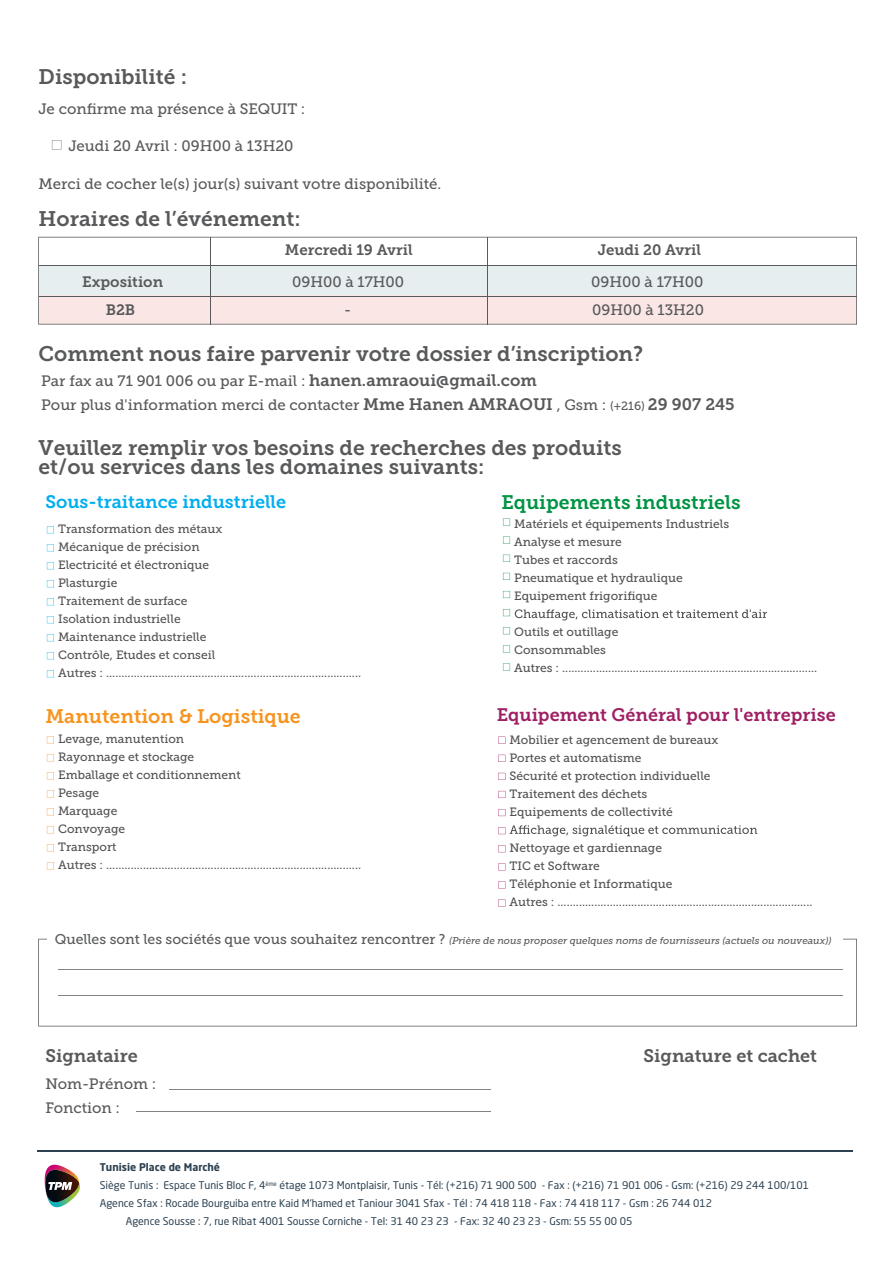
<style>
.page{position:relative;width:893px;height:1263px;background:#fff}
.page>*{position:absolute;margin:0;border:0;box-sizing:border-box;transform-origin:0 0}
.t1{font:21px/19.5px "Museo Slab 700";color:#58595b}
.t2{font:19.5px "Museo Slab 700";color:#009444}
.t3{font:19.5px "Museo Slab 700";color:#f7941e}
.t4{font:18px "Museo Slab 700";color:#9e1f63}
.t5{font:18px "Museo Slab 700";color:#58595b}
.t6{font:18px "Museo Slab 700";color:#00aeef}
.t7{font:15px/24px "Museo Slab 500";color:#58595b}
.t8{font:15px "Museo Slab 700";color:#58595b}
.t9{font:12px/18px "Museo Slab 500";color:#515251}
.t10{font:10.5px "Neo Sans Std";color:#2c4151}
.t11{font:700 10.5px "Neo Sans Std";color:#2c4151}
.t12{font:italic 9.9px "Museo Slab 500";color:#58595b}
.s1{font-family:"Museo Slab 700";font-size:16.5px}
.s2{font-size:12px}
.s3{font-style:normal;font-size:14.1px}
</style>
<div class="page">
<svg style="left:38px;top:939px;width:819px;height:87px"></svg>
<div style="left:47px;top:931px;width:795px;height:18px;background:#fff"></div>
<hr style="left:169px;top:1089px;width:322px;height:1px;background:#828386">
<hr style="left:58px;top:969px;width:784px;height:1px;background:#828386">
<hr style="left:58px;top:995px;width:784px;height:1px;background:#828386">
<hr style="left:136px;top:1112px;width:355px;height:1px;background:#828386">
<svg style="left:38px;top:237px;width:819px;height:88px"></svg>
<svg style="left:47px;top:526px;width:7px;height:7px"></svg>
<svg style="left:47px;top:544px;width:7px;height:7px"></svg>
<svg style="left:47px;top:562px;width:7px;height:7px"></svg>
<svg style="left:47px;top:580px;width:7px;height:7px"></svg>
<svg style="left:47px;top:598px;width:7px;height:7px"></svg>
<svg style="left:47px;top:616px;width:7px;height:7px"></svg>
<svg style="left:47px;top:634px;width:7px;height:7px"></svg>
<svg style="left:47px;top:652px;width:7px;height:7px"></svg>
<svg style="left:47px;top:670px;width:7px;height:7px"></svg>
<svg style="left:503px;top:518px;width:7px;height:8px"></svg>
<svg style="left:503px;top:537px;width:7px;height:7px"></svg>
<svg style="left:503px;top:555px;width:7px;height:7px"></svg>
<svg style="left:503px;top:573px;width:7px;height:7px"></svg>
<svg style="left:503px;top:591px;width:7px;height:7px"></svg>
<svg style="left:503px;top:609px;width:264px;height:11px"></svg>
<svg style="left:503px;top:627px;width:7px;height:7px"></svg>
<svg style="left:503px;top:645px;width:7px;height:7px"></svg>
<svg style="left:503px;top:663px;width:7px;height:7px"></svg>
<svg style="left:47px;top:736px;width:7px;height:7px"></svg>
<svg style="left:47px;top:754px;width:7px;height:7px"></svg>
<svg style="left:47px;top:772px;width:7px;height:7px"></svg>
<svg style="left:47px;top:790px;width:7px;height:7px"></svg>
<svg style="left:47px;top:808px;width:7px;height:7px"></svg>
<svg style="left:47px;top:826px;width:7px;height:7px"></svg>
<svg style="left:47px;top:844px;width:7px;height:7px"></svg>
<svg style="left:47px;top:862px;width:7px;height:7px"></svg>
<svg style="left:498px;top:737px;width:7px;height:7px"></svg>
<svg style="left:498px;top:773px;width:7px;height:7px"></svg>
<svg style="left:498px;top:755px;width:7px;height:7px"></svg>
<svg style="left:498px;top:791px;width:7px;height:7px"></svg>
<svg style="left:498px;top:809px;width:7px;height:7px"></svg>
<svg style="left:498px;top:825px;width:259px;height:11px"></svg>
<svg style="left:498px;top:845px;width:7px;height:7px"></svg>
<svg style="left:498px;top:863px;width:7px;height:7px"></svg>
<svg style="left:498px;top:881px;width:7px;height:7px"></svg>
<svg style="left:498px;top:899px;width:7px;height:7px"></svg>
<hr style="left:210px;top:237px;width:1px;height:87px;background:#58595b">
<hr style="left:487px;top:237px;width:1px;height:87px;background:#58595b">
<hr style="left:39px;top:266px;width:818px;height:1px;background:#58595b">
<hr style="left:39px;top:296px;width:818px;height:1px;background:#58595b">
<svg style="left:44px;top:1165px;width:36px;height:42px"></svg>
<hr style="left:37px;top:1150px;width:815px;height:1px;background:#2c4151">
<svg style="left:52px;top:140px;width:9px;height:9px"></svg>
<h1 class="t1" style="left:39px;top:67px;width:150px">Disponibilité :</h1>
<p class="t7" style="left:39px;top:97px;width:268px">Je confirme ma présence à SEQUIT :</p>
<p class="t7" style="left:69px;top:133px;width:226px">Jeudi 20 Avril : 09H00 à 13H20</p>
<p class="t7" style="left:39px;top:172px;width:404px">Merci de cocher le(s) jour(s) suivant votre disponibilité.</p>
<h1 class="t1" style="left:39px;top:209px;width:264px">Horaires de l’événement:</h1>
<p class="t8" style="left:285px;top:242px;width:129px">Mercredi 19 Avril</p>
<p class="t8" style="left:598px;top:242px;width:105px">Jeudi 20 Avril</p>
<p class="t8" style="left:82px;top:274px;width:82px">Exposition</p>
<p class="t7" style="left:292px;top:269px;width:114px;line-height:27.2px;text-align:center">09H00 à 17H00 -</p>
<p class="t8" style="left:106px;top:301px;width:31px">B2B</p>
<p class="t7" style="left:591px;top:270px;width:114px">09H00 à 17H00</p>
<p class="t7" style="left:592px;top:297px;width:113px">09H00 à 13H20</p>
<h1 class="t1" style="left:39px;top:344px;width:606px">Comment nous faire parvenir votre dossier d’inscription?</h1>
<p class="t7" style="left:41px;top:369px;width:695px">Par fax au 71 901 006 ou par E-mail : <span class="s1">hanen.amraoui@gmail.com<br></span>Pour plus d'information merci de contacter <span class="s1">Mme Hanen AMRAOUI</span> , Gsm : <span class="s2">(+216)</span> <span class="s1">29 907 245</span></p>
<h1 class="t1" style="left:39px;top:438px;width:585px">Veuillez remplir vos besoins de recherches des produits et/ou services dans les domaines suivants:</h1>
<h3 class="t6" style="left:45px;top:491px;width:242px">Sous-traitance industrielle</h3>
<p class="t9" style="left:58px;top:520px;width:305px">Transformation des métaux<br>Mécanique de précision<br>Electricité et électronique<br>Plasturgie<br>Traitement de surface<br>Isolation industrielle<br>Maintenance industrielle<br>Contrôle, Etudes et conseil<br>Autres : ...................................................................................</p>
<h2 class="t3" style="left:45px;top:705px;width:257px">Manutention &amp; Logistique</h2>
<p class="t9" style="left:58px;top:730px;width:305px">Levage, manutention<br>Rayonnage et stockage<br>Emballage et conditionnement<br>Pesage<br>Marquage<br>Convoyage<br>Transport<br>Autres : ...................................................................................</p>
<h2 class="t2" style="left:501px;top:491px;width:241px">Equipements industriels</h2>
<p class="t9" style="left:514px;top:515px;width:217px">Matériels et équipements Industriels<br>Analyse et mesure<br>Tubes et raccords<br>Pneumatique et hydraulique<br>Equipement frigorifique</p>
<p class="t9" style="left:514px;top:623px;width:305px">Outils et outillage<br>Consommables<br>Autres : ...................................................................................</p>
<h3 class="t4" style="left:497px;top:705px;width:341px">Equipement Général pour l'entreprise</h3>
<p class="t9" style="left:509px;top:731px;width:210px">Mobilier et agencement de bureaux<br>Portes et automatisme<br>Sécurité et protection individuelle<br>Traitement des déchets<br>Equipements de collectivité</p>
<p class="t9" style="left:509px;top:839px;width:305px">Nettoyage et gardiennage<br>TIC et Software<br>Téléphonie et Informatique<br>Autres : ...................................................................................</p>
<p class="t12" style="left:55px;top:935px;width:778px"><span class="s3">Quelles sont les sociétés que vous souhaitez rencontrer ?</span> (Prière de nous proposer quelques noms de fournisseurs (actuels ou nouveaux))</p>
<h3 class="t5" style="left:45px;top:1046px;width:94px">Signataire</h3>
<h3 class="t5" style="left:644px;top:1046px;width:175px">Signature et cachet</h3>
<p class="t7" style="left:45px;top:1072px;width:112px">Nom-Prénom :<br>Fonction :</p>
<p class="t11" style="left:100px;top:1160px;width:122px">Tunisie Place de Marché</p>
<p class="t10" style="left:100px;top:1179px;width:711px">Siège Tunis : Espace Tunis Bloc F, 4<sup>ème</sup> étage 1073 Montplaisir, Tunis - Tél: (+216) 71 900 500 - Fax : (+216) 71 901 006 - Gsm: (+216) 29 244 100/101</p>
<p class="t10" style="left:100px;top:1197px;width:614px">Agence Sfax : Rocade Bourguiba entre Kaid M'hamed et Taniour 3041 Sfax - Tél : 74 418 118 - Fax : 74 418 117 - Gsm : 26 744 012</p>
<p class="t10" style="left:126px;top:1215px;width:508px">Agence Sousse : 7, rue Ribat 4001 Sousse Corniche - Tel: 31 40 23 23 - Fax: 32 40 23 23 - Gsm: 55 55 00 05</p>
</div>
